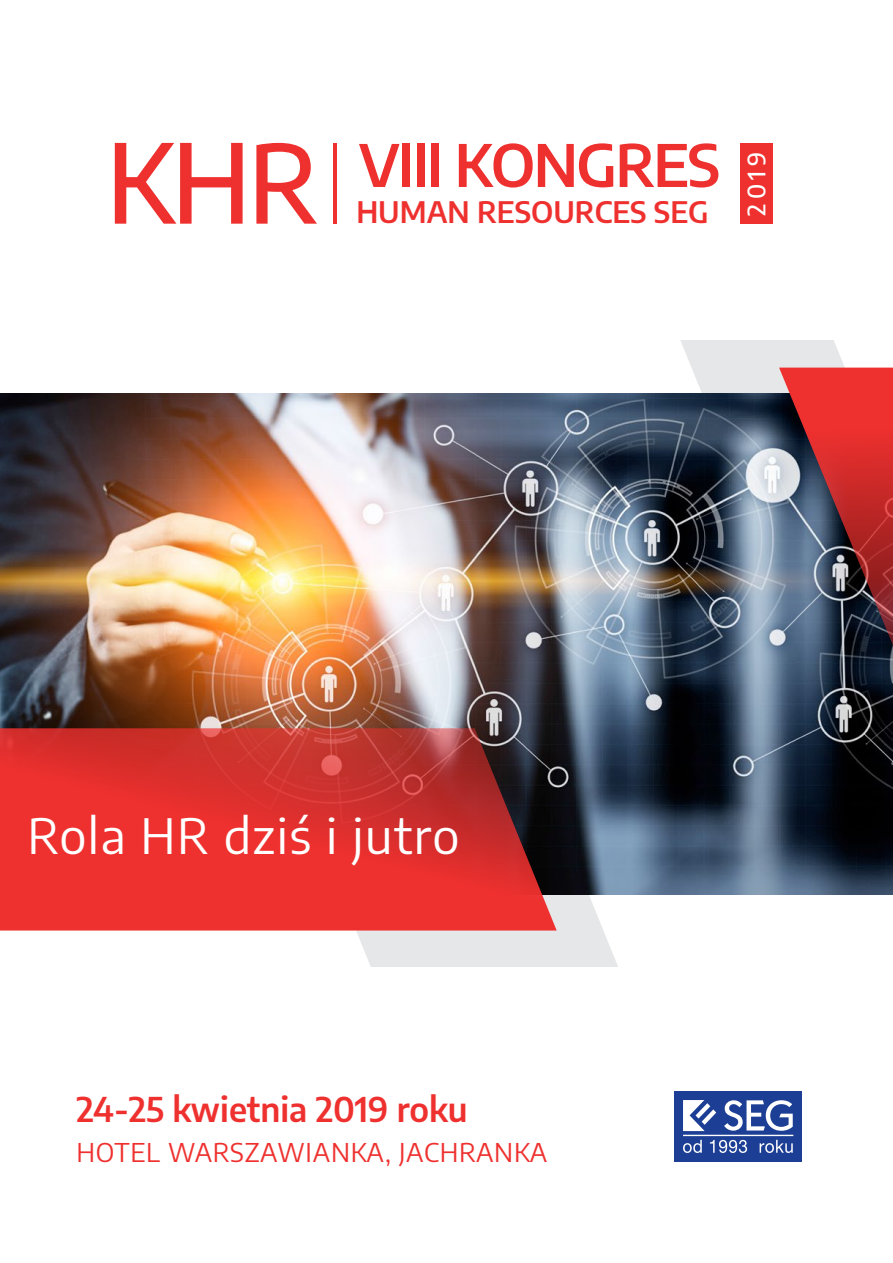
<style>
.page{position:relative;width:893px;height:1263px;background:#fff}
.page>*{position:absolute;margin:0;border:0;box-sizing:border-box;transform-origin:0 0}
.t1{font:500 109.05px "Encode Sans";color:#ee312f}
.t2{font:600 58.2px "Encode Sans";letter-spacing:-.03em;color:#ee312f}
.t3{font:48.75px "Encode Sans";letter-spacing:.03em;color:#fff}
.t4{font:600 33.6px "Encode Sans";letter-spacing:-.005em;color:#ee312f}
.t5{font:600 29.1px "Encode Sans";color:#ee312f}
.t6{font:25.95px "Encode Sans";letter-spacing:.03em;color:#ee312f}
.t7{font:500 24.15px "Encode Sans";color:#fff}
.s1{font-size:108px}
</style>
<div class="page">
<svg style="left:225px;top:895px;width:393px;height:72px;fill:#e6e7e8"></svg>
<img style="left:0;top:393px;width:893px;height:502px">
<svg style="left:680px;top:340px;width:213px;height:332px"></svg>
<svg style="left:0;top:728px;width:557px;height:202px;fill:#e8312f"></svg>
<div style="left:740px;top:143px;width:33px;height:81px;background:#ee312f"></div>
<hr style="left:333px;top:143px;width:4px;height:81px;background:#ee312f">
<div style="left:674px;top:1091px;width:128px;height:70px;background:#1c3e94"></div>
<svg style="left:683px;top:1100px;width:110px;height:53px"></svg>
<h1 class="t1" style="left:106px;top:106px;width:214px">KH<span class="s1">R</span></h1>
<h2 class="t2" style="left:359px;top:123px;width:363px">VIII KONGRES</h2>
<p class="t5" style="left:356px;top:191px;width:354px">HUMAN RESOURCES SEG</p>
<p class="t7" style="left:740px;top:216px;width:66px;rotate:-90deg">2019</p>
<h3 class="t3" style="left:27px;top:802px;width:433px">Rola HR dziś i jutro</h3>
<p class="t4" style="left:76px;top:1085px;width:393px">24-25 kwietnia 2019 roku</p>
<p class="t6" style="left:76px;top:1134px;width:472px">HOTEL WARSZAWIANKA, JACHRANKA</p>
</div>
